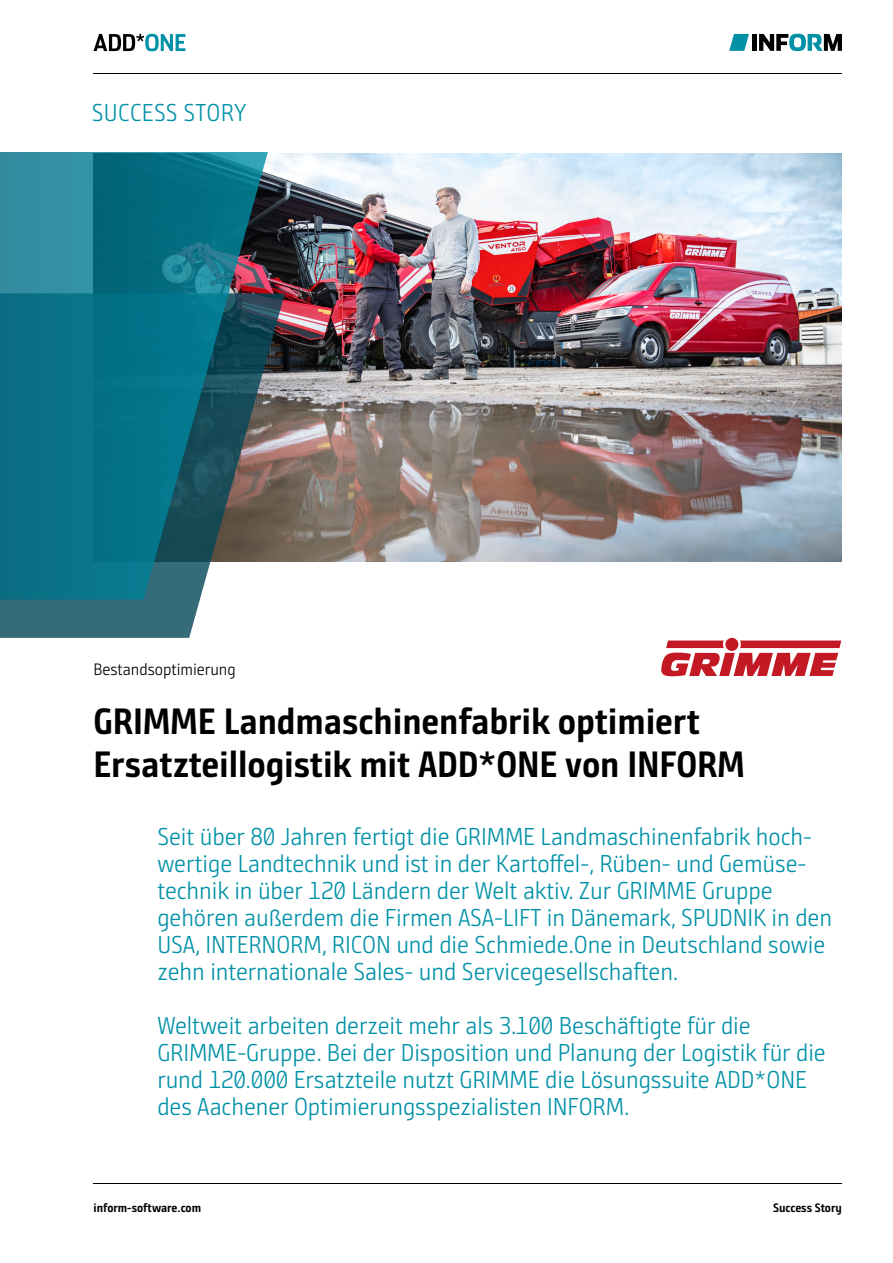
<style>
.page{position:relative;width:893px;height:1263px;background:#fff}
.page>*{position:absolute;margin:0;border:0;box-sizing:border-box;transform-origin:0 0}
.t1{font:700 36.6px/43.5px "Bunday Sans Pro SG";letter-spacing:-.005em;color:#000}
.t2{font:24.45px/27px "Bunday Sans Pro SG Se Ligh";letter-spacing:-.005em;color:#0091a7}
.t3{font:24.45px "Bunday Sans Pro SG Se Ligh";letter-spacing:.015em;color:#0091a7}
.t4{font:16.5px "Bunday Sans Pro SG Se Ligh";letter-spacing:-.005em;color:#000}
.t5{font:700 12.15px "Bunday Sans Pro SG";letter-spacing:-.005em;color:#000}
</style>
<div class="page">
<svg style="left:661px;top:638px;width:180px;height:38px"></svg>
<img style="left:268px;top:153px;width:574px;height:408px">
<svg style="left:94px;top:34px;width:91px;height:17px"></svg>
<hr style="left:94px;top:74px;width:748px;height:1px;background:#000">
<hr style="left:94px;top:1183px;width:748px;height:1px;background:#000">
<svg style="left:0;top:293px;width:285px;height:345px;fill:#366c7a"></svg>
<svg style="left:0;top:152px;width:268px;height:448px;background:#1b7082"></svg>
<svg style="left:729px;top:34px;width:20px;height:17px"></svg>
<svg style="left:759px;top:34px;width:83px;height:17px"></svg>
<div style="left:752px;top:34px;width:5px;height:17px;background:#000"></div>
<p class="t3" style="left:92px;top:97px;width:156px">SUCCESS STORY</p>
<p class="t4" style="left:94px;top:659px;width:144px">Bestandsoptimierung</p>
<h1 class="t1" style="left:94px;top:698px;width:653px">GRIMME Landmaschinenfabrik optimiert<br>Ersatzteillogistik mit ADD*ONE von INFORM</h1>
<p class="t2" style="left:157px;top:823px;width:676px">Seit über 80 Jahren fertigt die GRIMME Landmaschinenfabrik hoch&shy;wertige Landtechnik und ist in der Kartoffel-, Rüben- und Gemüse&shy;technik in über 120 Ländern der Welt aktiv. Zur GRIMME Gruppe gehören außerdem die Firmen ASA-LIFT in Dänemark, SPUDNIK in den USA, INTERNORM, RICON und die Schmiede.One in Deutschland sowie zehn internationale Sales- und Servicegesellschaften.</p>
<p class="t2" style="left:157px;top:1012px;width:670px">Weltweit arbeiten derzeit mehr als 3.100 Beschäftigte für die GRIMME-Gruppe. Bei der Disposition und Planung der Logistik für die rund 120.000 Ersatzteile nutzt GRIMME die Lösungssuite ADD*ONE des Aachener Optimierungsspezialisten INFORM.</p>
<p class="t5" style="left:94px;top:1200px;width:109px">inform-software.com</p>
<p class="t5" style="left:773px;top:1200px;width:70px">Success Story</p>
</div>
